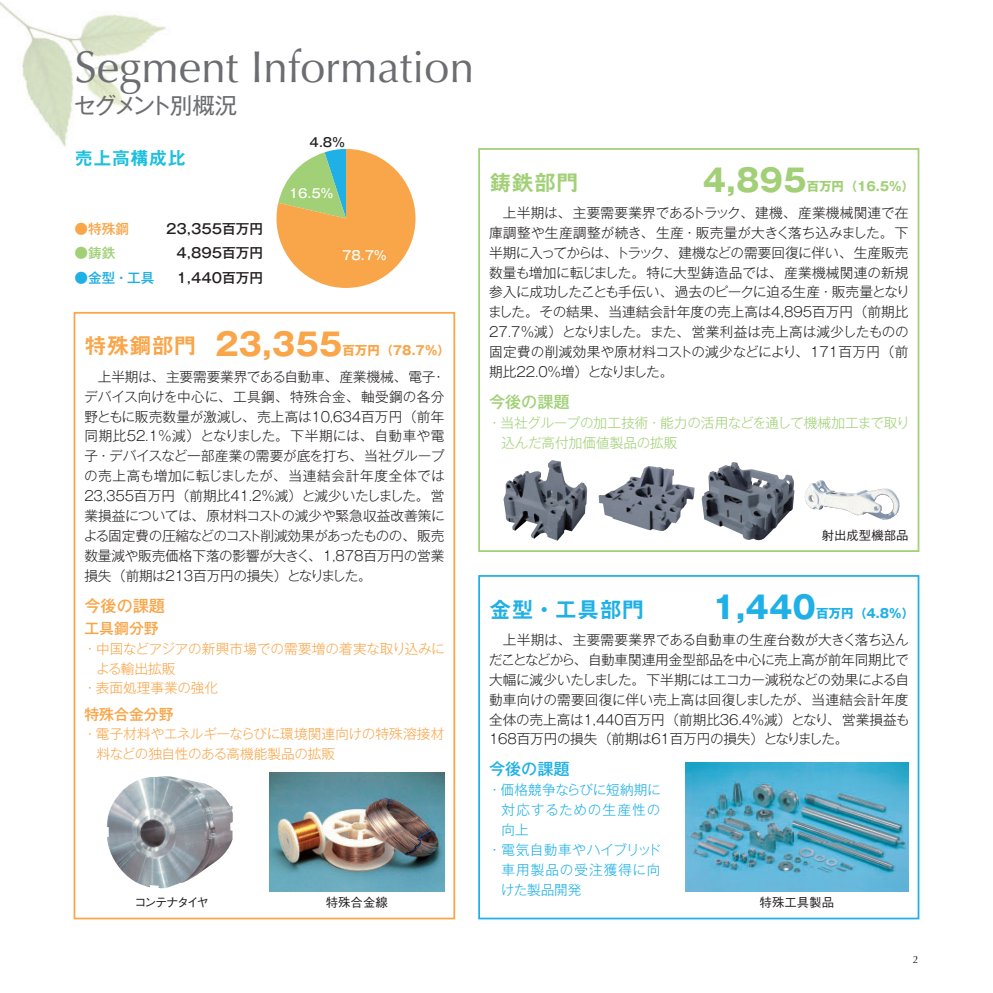
<style>
.page{position:relative;width:993px;height:993px;background:#fff}
.page>*{position:absolute;margin:0;border:0;box-sizing:border-box;transform-origin:0 0}
.t1{font:44.62px "Optima";color:#6c6d70}
.t2{font:30.97px "Gothic MB101 Pr 5 Bold 90 pv RKSJ H";color:#f9a64a}
.t3{font:30.97px "Gothic MB101 Pr 5 Bold 90 pv RKSJ H";color:#a1d076}
.t4{font:30.97px "Gothic MB101 Pr 5 Bold 90 pv RKSJ H";color:#1fb0e6}
.t5{font:22.4px "Gothic MB101 Pr 5 Regular 90 pv RKSJ H";letter-spacing:-.09em;color:#6c6d70}
.t6{font:22.4px "Midashi Go Pr 5 MB31 90 pv RKSJ H";color:#1fb0e6}
.t7{font:22.4px "Midashi Go Pr 5 MB31 90 pv RKSJ H";color:#a1d076}
.t8{font:18.55px "Midashi Go Pr 5 MB31 90 pv RKSJ H";color:#1cbfdf}
.t9{font:16.1px "Gothic MB101 Pr 5 Medium 90 pv RKSJ H";color:#f9a64a}
.t10{font:16.1px "Gothic MB101 Pr 5 Medium 90 pv RKSJ H";color:#a1d076}
.t11{font:16.1px "Gothic MB101 Pr 5 Medium 90 pv RKSJ H";color:#1fb0e6}
.t12{font:14.88px "Gothic MB101 Pr 5 Medium 90 pv RKSJ H";color:#f9a64a}
.t13{font:13.65px/19.8px "Gothic MB101 Pr 5 Light 90 pv RKSJ H";letter-spacing:-.01em;color:#231f20;text-align:justify}
.t14{font:13.65px/19.8px "Gothic MB101 Pr 5 Light 90 pv RKSJ H";letter-spacing:-.01em;color:#f9a64a}
.t15{font:13.65px/19.8px "Gothic MB101 Pr 5 Light 90 pv RKSJ H";letter-spacing:-.01em;color:#a1d076}
.t16{font:13.65px "Gothic MB101 Pr 5 Medium 90 pv RKSJ H";color:#231f20}
.t17{font:13.65px "Gothic MB101 Pr 5 Light 90 pv RKSJ H";letter-spacing:.075em;color:#1fb0e6}
.t18{font:13.65px "Gothic MB101 Pr 5 Light 90 pv RKSJ H";letter-spacing:.03em;color:#1fb0e6}
.t19{font:13.65px "Gothic MB101 Pr 5 Light 90 pv RKSJ H";letter-spacing:-.02em;color:#1fb0e6}
.t20{font:13.65px "Gothic MB101 Pr 5 Medium 90 pv RKSJ H";color:#1fb0e6}
.t21{font:13.65px "Gothic MB101 Pr 5 Medium 90 pv RKSJ H";color:#f9a64a}
.t22{font:13.65px "Gothic MB101 Pr 5 Medium 90 pv RKSJ H";color:#a1d076}
.t23{font:12.42px "Gothic BBB Pr 5 Medium 90 pv RKSJ H";color:#231f20}
.t24{font:12.42px "Gothic MB101 Pr 5 Medium 90 pv RKSJ H";color:#fff}
.t25{font:12.42px "Gothic MB101 Pr 5 Bold 90 pv RKSJ H";color:#f9a64a}
.t26{font:12.42px "Gothic MB101 Pr 5 Bold 90 pv RKSJ H";color:#a1d076}
.t27{font:12.42px "Gothic MB101 Pr 5 Bold 90 pv RKSJ H";color:#1fb0e6}
.t28{font:12.42px "Gothic BBB Pr 5 Medium 90 pv RKSJ H";letter-spacing:-.17em;color:#231f20}
.t29{font:12.42px "Gothic MB101 Pr 5 Medium 90 pv RKSJ H";color:#231f20}
.t30{font:10.5px "Optima";color:#231f20}
.s1{font-family:"Midashi Go Pr 5 MB31 90 pv RKSJ H";font-size:22.4px}
</style>
<div class="page">
<svg style="left:276px;top:149px;width:139px;height:139px"></svg>
<img style="left:0;top:1px;width:166px;height:146px">
<div style="left:74px;top:312px;width:381px;height:607px;border:2px solid #f9a64a"></div>
<div style="left:478px;top:148px;width:441px;height:404px;border:2px solid #a1d076"></div>
<div style="left:478px;top:575px;width:441px;height:344px;border:2px solid #1fb0e6"></div>
<img style="left:106px;top:776px;width:127px;height:113px">
<img style="left:269px;top:772px;width:175px;height:118px">
<img style="left:685px;top:762px;width:223px;height:128px">
<img style="left:503px;top:460px;width:84px;height:80px">
<img style="left:598px;top:466px;width:96px;height:65px">
<img style="left:701px;top:462px;width:93px;height:79px">
<img style="left:804px;top:480px;width:95px;height:39px">
<h1 class="t1" style="left:74px;top:49px;width:401px">Segment Information</h1>
<h3 class="t5" style="left:74px;top:97px;width:165px">セグメント別概況</h3>
<h3 class="t8" style="left:74px;top:151px;width:113px">売上高構成比</h3>
<p class="t29" style="left:309px;top:138px;width:37px">4.8%</p>
<p class="t24" style="left:288px;top:189px;width:46px">16.5%</p>
<h3 class="t7" style="left:489px;top:174px;width:91px">鋳鉄部門</h3>
<h2 class="t3" style="left:702px;top:168px;width:105px">4,895</h2>
<p class="t26" style="left:806px;top:181px;width:109px">百万円（16.5%）</p>
<p class="t13" style="left:488px;top:205px;width:423px">　上半期は、主要需要業界であるトラック、建機、産業機械関連で在庫調整や生産調整が続き、生産・販売量が大きく落ち込みました。下半期に入ってからは、トラック、建機などの需要回復に伴い、生産販売数量も増加に転じました。特に大型鋳造品では、産業機械関連の新規参入に成功したことも手伝い、過去のピークに迫る生産・販売量となりました。その結果、当連結会計年度の売上高は4,895百万円（前期比27.7%減）となりました。また、営業利益は売上高は減少したものの固定費の削減効果や原材料コストの減少などにより、171百万円（前期比22.0%増）となりました。</p>
<p class="t10" style="left:489px;top:396px;width:82px">今後の課題</p>
<p class="t15" style="left:501px;top:414px;width:410px;text-indent:-14px">・当社グループの加工技術・能力の活用などを通して機械加工まで取り込んだ高付加価値製品の拡販</p>
<p class="t21" style="left:74px;top:223px;width:56px">●特殊鋼</p>
<p class="t16" style="left:166px;top:223px;width:98px">23,355百万円</p>
<p class="t22" style="left:74px;top:248px;width:42px">●鋳鉄</p>
<p class="t16" style="left:176px;top:248px;width:88px">4,895百万円</p>
<p class="t20" style="left:74px;top:273px;width:82px">●金型・工具</p>
<p class="t16" style="left:176px;top:273px;width:88px">1,440百万円</p>
<p class="t24" style="left:342px;top:250px;width:46px">78.7%</p>
<h2 class="t2" style="left:84px;top:332px;width:259px"><span class="s1">特殊鋼部門</span> 23,355</h2>
<p class="t25" style="left:342px;top:345px;width:109px">百万円（78.7%）</p>
<p class="t13" style="left:83px;top:368px;width:363px">　上半期は、主要需要業界である自動車、産業機械、電子・デバイス向けを中心に、工具鋼、特殊合金、軸受鋼の各分野ともに販売数量が激減し、売上高は10,634百万円（前年同期比52.1%減）となりました。下半期には、自動車や電子・デバイスなど一部産業の需要が底を打ち、当社グループの売上高も増加に転じましたが、当連結会計年度全体では23,355百万円（前期比41.2%減）と減少いたしました。営業損益については、原材料コストの減少や緊急収益改善策による固定費の圧縮などのコスト削減効果があったものの、販売数量減や販売価格下落の影響が大きく、1,878百万円の営業損失（前期は213百万円の損失）となりました。</p>
<p class="t9" style="left:84px;top:599px;width:82px">今後の課題</p>
<p class="t12" style="left:84px;top:622px;width:76px">工具鋼分野</p>
<p class="t14" style="left:83px;top:640px;width:363px">・中国などアジアの新興市場での需要増の着実な取り込みに</p>
<p class="t14" style="left:96px;top:660px;width:81px">よる輸出拡販</p>
<p class="t14" style="left:83px;top:680px;width:136px">・表面処理事業の強化</p>
<p class="t12" style="left:84px;top:708px;width:91px">特殊合金分野</p>
<p class="t14" style="left:97px;top:726px;width:349px;text-indent:-14px">・電子材料やエネルギーならびに環境関連向けの特殊溶接材料などの独自性のある高機能製品の拡販</p>
<p class="t23" style="left:821px;top:530px;width:88px">射出成型機部品</p>
<h3 class="t6" style="left:489px;top:600px;width:157px">金型・工具部門</h3>
<h2 class="t4" style="left:712px;top:595px;width:105px">1,440</h2>
<p class="t27" style="left:815px;top:608px;width:99px">百万円（4.8%）</p>
<p class="t13" style="left:488px;top:631px;width:422px">　上半期は、主要需要業界である自動車の生産台数が大きく落ち込んだことなどから、自動車関連用金型部品を中心に売上高が前年同期比で大幅に減少いたしました。下半期にはエコカー減税などの効果による自動車向けの需要回復に伴い売上高は回復しましたが、当連結会計年度全体の売上高は1,440百万円（前期比36.4%減）となり、営業損益も168百万円の損失（前期は61百万円の損失）となりました。</p>
<p class="t11" style="left:489px;top:763px;width:82px">今後の課題</p>
<p class="t19" style="left:487px;top:784px;width:174px">・価格競争ならびに短納期に</p>
<p class="t17" style="left:501px;top:804px;width:161px">対応するための生産性の</p>
<p class="t18" style="left:501px;top:824px;width:29px">向上</p>
<p class="t18" style="left:487px;top:844px;width:175px">・電気自動車やハイブリッド</p>
<p class="t17" style="left:501px;top:864px;width:160px">車用製品の受注獲得に向</p>
<p class="t18" style="left:500px;top:883px;width:82px">けた製品開発</p>
<p class="t28" style="left:134px;top:897px;width:76px">コンテナタイヤ</p>
<p class="t23" style="left:326px;top:897px;width:64px">特殊合金線</p>
<p class="t23" style="left:759px;top:897px;width:76px">特殊工具製品</p>
<p class="t30" style="left:912px;top:954px;width:7px">2</p>
</div>
